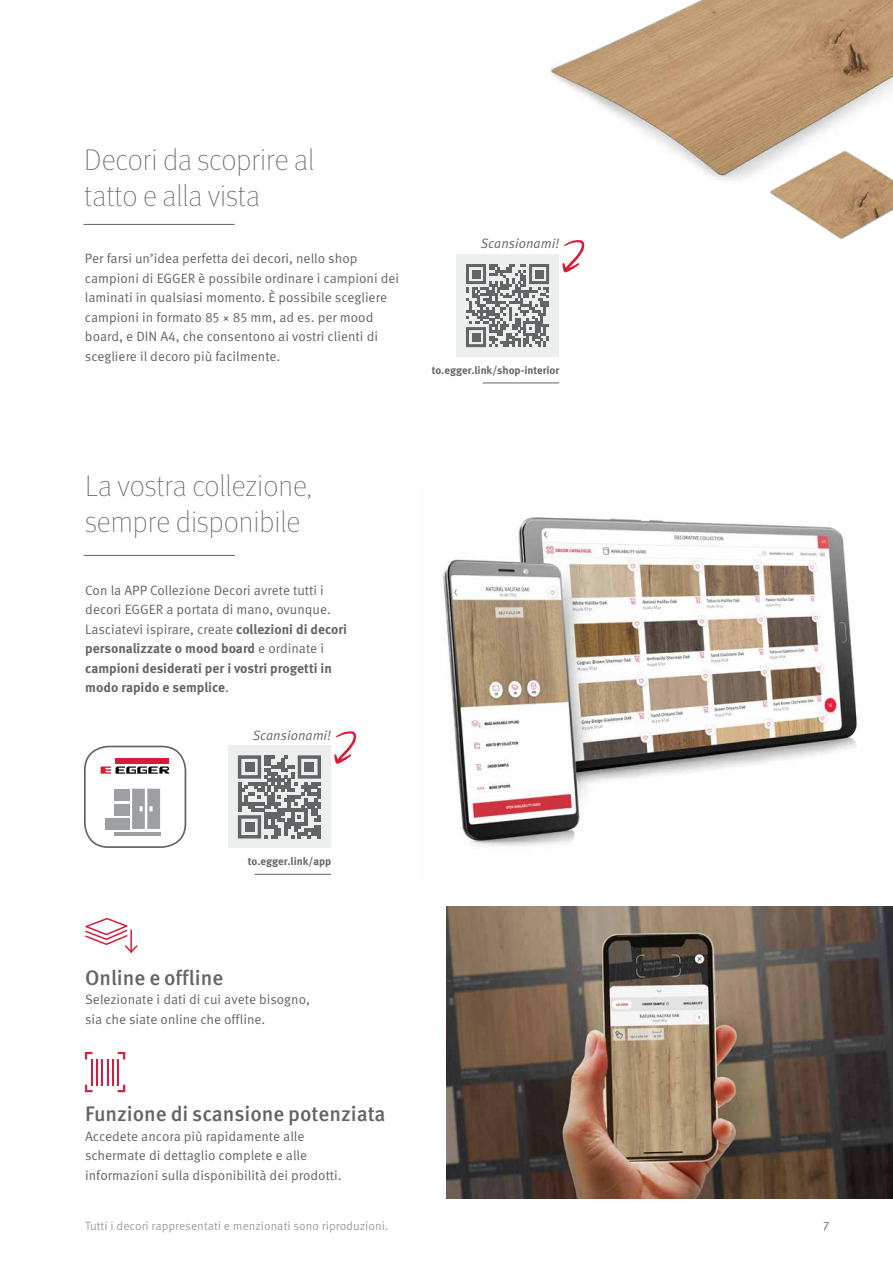
<style>
.page{position:relative;width:893px;height:1263px;background:#fff}
.page>*{position:absolute;margin:0;border:0;box-sizing:border-box;transform-origin:0 0}
.t1{font:100 30px/36px "Meta Pro";letter-spacing:-.005em;color:#636466}
.t2{font:500 21px "Meta Pro";color:#636466}
.t3{font:13.5px/19.5px "Meta Pro";color:#636466}
.t4{font:italic 13.5px "Meta Pro";color:#636466}
.t5{font:12px "Meta Pro";color:#9d9fa2}
.t6{font:12px "Meta Pro";color:#636466}
.t7{font:700 10.8px "Meta Pro";color:#636466}
.s1{font-weight:700}
</style>
<div class="page">
<img style="left:446px;top:907px;width:447px;height:292px">
<img style="left:443px;top:517px;width:414px;height:329px">
<div style="left:228px;top:746px;width:103px;height:102px;background:#edeeee"></div>
<svg style="left:238px;top:755px;width:83px;height:83px"></svg>
<div style="left:244px;top:762px;width:10px;height:10px;background:#636466"></div>
<div style="left:304px;top:762px;width:10px;height:10px;background:#636466"></div>
<div style="left:244px;top:822px;width:10px;height:10px;background:#636466"></div>
<hr style="left:255px;top:874px;width:76px;height:1px;background:#636466">
<svg style="left:334px;top:731px;width:22px;height:33px"></svg>
<svg style="left:84px;top:746px;width:102px;height:102px"></svg>
<div style="left:456px;top:254px;width:103px;height:103px;background:#edeeee"></div>
<svg style="left:466px;top:264px;width:83px;height:83px"></svg>
<div style="left:472px;top:270px;width:8px;height:8px;background:#636466"></div>
<div style="left:535px;top:270px;width:8px;height:8px;background:#636466"></div>
<div style="left:472px;top:333px;width:8px;height:8px;background:#636466"></div>
<hr style="left:483px;top:383px;width:76px;height:1px;background:#636466">
<svg style="left:562px;top:240px;width:22px;height:33px"></svg>
<hr style="left:83px;top:224px;width:152px;height:1px;background:#636466">
<svg style="left:85px;top:918px;width:53px;height:35px"></svg>
<svg style="left:85px;top:1052px;width:23px;height:40px"></svg>
<hr style="left:112px;top:1059px;width:2px;height:26px;background:#d71b38">
<svg style="left:118px;top:1052px;width:7px;height:40px"></svg>
<img style="left:550px;top:0;width:343px;height:180px">
<img style="left:747px;top:119px;width:146px;height:120px">
<hr style="left:84px;top:555px;width:151px;height:1px;background:#636466">
<h1 class="t1" style="left:84px;top:140px;width:232px">Decori da scoprire al tatto e alla vista</h1>
<p class="t3" style="left:85px;top:249px;width:316px">Per farsi un’idea perfetta dei decori, nello shop campioni di EGGER è possibile ordinare i campioni dei laminati in qualsiasi momento. È possibile scegliere campioni in formato 85 × 85 mm, ad es. per mood board, e DIN A4, che consentono ai vostri clienti di scegliere il decoro più facilmente.</p>
<p class="t4" style="left:481px;top:236px;width:80px">Scansionami!</p>
<p class="t7" style="left:432px;top:362px;width:129px">to.egger.link/shop-interior</p>
<h1 class="t1" style="left:85px;top:467px;width:228px">La vostra collezione, sempre disponibile</h1>
<p class="t3" style="left:85px;top:580px;width:263px">Con la APP Collezione Decori avrete tutti i decori EGGER a portata di mano, ovunque.<br>Lasciatevi ispirare, create <span class="s1">collezioni di decori personalizzate o mood board</span> e ordinate i <span class="s1">campioni desiderati per i vostri progetti in modo rapido e semplice</span>.</p>
<p class="t4" style="left:253px;top:727px;width:80px">Scansionami!</p>
<p class="t7" style="left:248px;top:853px;width:85px">to.egger.link/app</p>
<h2 class="t2" style="left:85px;top:961px;width:140px">Online e offline</h2>
<p class="t3" style="left:85px;top:990px;width:226px">Selezionate i dati di cui avete bisogno, sia che siate online che offline.</p>
<h2 class="t2" style="left:85px;top:1097px;width:302px">Funzione di scansione potenziata</h2>
<p class="t3" style="left:85px;top:1126px;width:258px">Accedete ancora più rapidamente alle schermate di dettaglio complete e alle informazioni sulla disponibilità dei prodotti.</p>
<p class="t5" style="left:85px;top:1218px;width:305px">Tutti i decori rappresentati e menzionati sono riproduzioni.</p>
<p class="t6" style="left:823px;top:1218px;width:8px">7</p>
</div>
